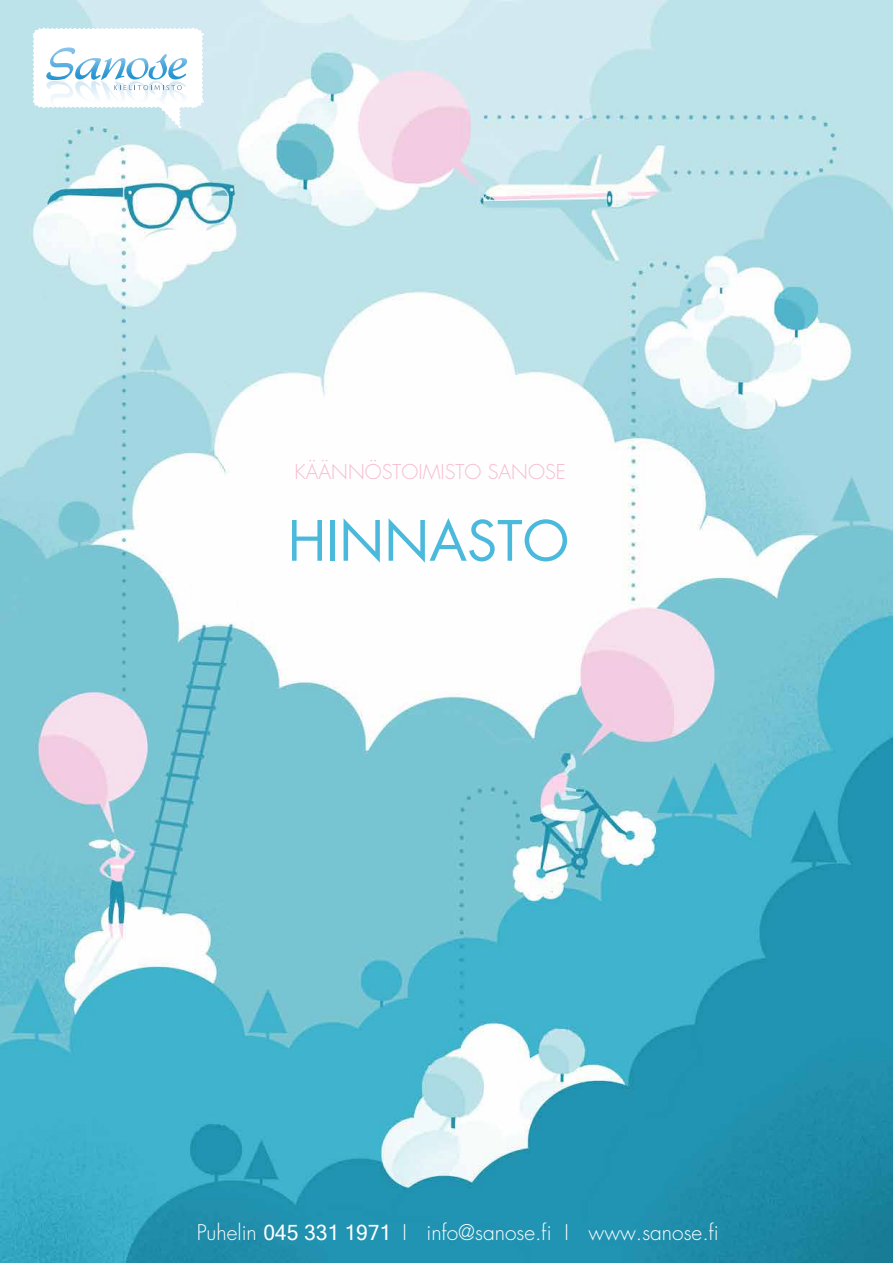
<style>
.page{position:relative;width:893px;height:1263px;background:#fff}
.page>*{position:absolute;margin:0;border:0;box-sizing:border-box;transform-origin:0 0}
.t1{font:54px "Futura";color:#4bb9dc}
.t2{font:300 21px "Futura";color:#fff}
.t3{font:300 19.95px "Futura";color:#f6bcce}
.s1{font-family:"Microsoft Sans Serif";font-weight:400}
</style>
<div class="page">
<img style="left:0;top:0;width:893px;height:1263px">
<svg style="left:31px;top:27px;width:173px;height:101px"></svg>
<p class="t3" style="left:294px;top:459px;width:273px">KÄÄNNÖSTOIMISTO SANOSE</p>
<p class="t1" style="left:288px;top:504px;width:283px">HINNASTO</p>
<p class="t2" style="left:197px;top:1219px;width:524px">Puhelin <span class="s1">045 331 1971</span> I info@sanose.fi I www.sanose.fi</p>
</div>
